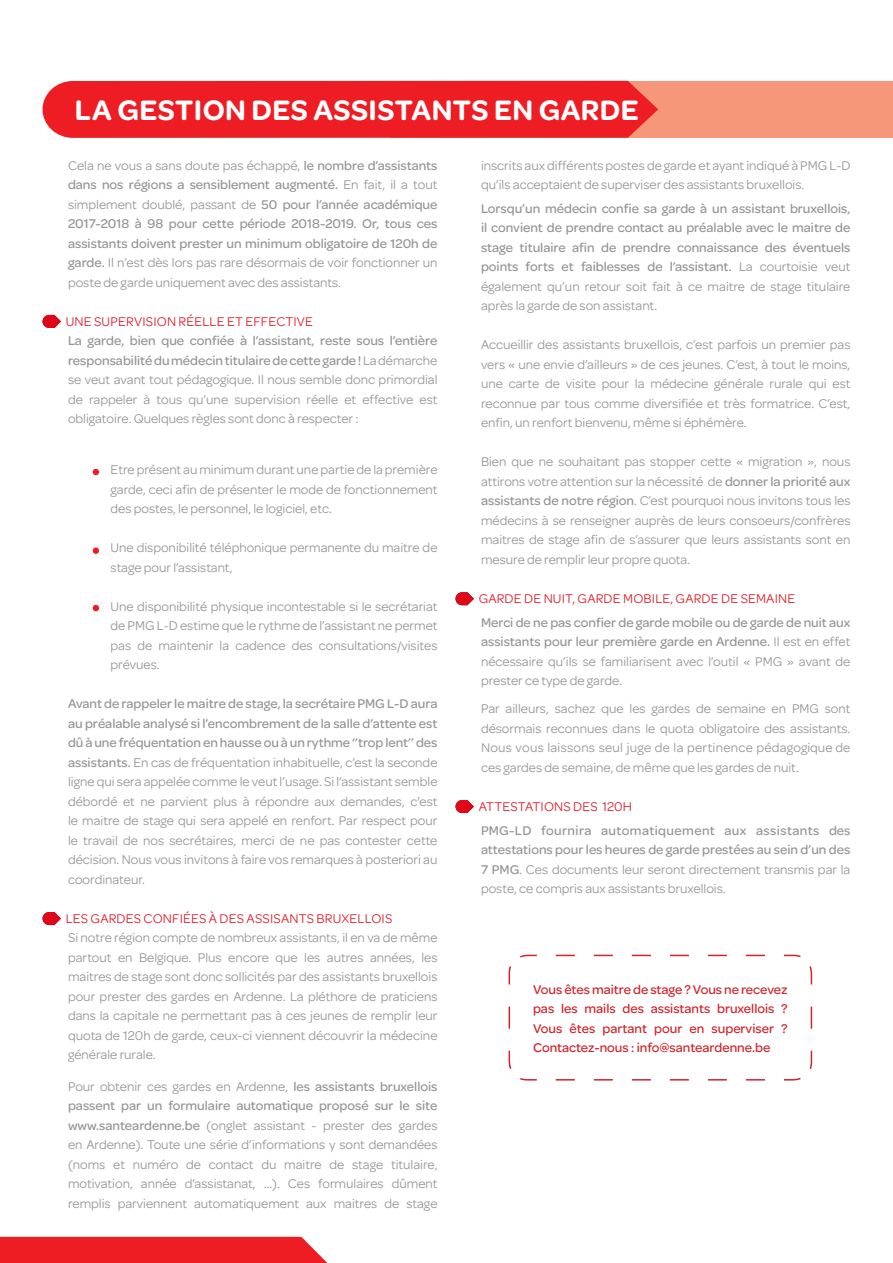
<style>
.page{position:relative;width:893px;height:1263px;background:#fff}
.page>*{position:absolute;margin:0;border:0;box-sizing:border-box;transform-origin:0 0}
.t1{font:600 30px "Omnes";letter-spacing:.015em;color:#fff}
.t2{font:13.5px/19.5px "Omnes";color:#939598;text-align:justify}
.t3{font:500 13.5px/19.5px "Omnes";color:#939598;text-align:justify}
.t4{font:500 13.5px/19.5px "Omnes";color:#d1232a;text-align:justify}
.t5{font:13.5px "Omnes";letter-spacing:.015em;color:#e21e2b}
.s1{font-weight:400}
.s2{font-weight:500}
</style>
<div class="page">
<div style="left:0;top:1237px;width:327px;height:26px;background:#ee1d23"></div>
<img style="left:43px;top:315px;width:18px;height:13px">
<img style="left:43px;top:912px;width:18px;height:13px">
<img style="left:455px;top:592px;width:19px;height:13px">
<img style="left:455px;top:800px;width:19px;height:13px">
<div style="left:390px;top:81px;width:503px;height:57px;background:#f6977a"></div>
<div style="left:43px;top:81px;width:615px;height:57px;background:#ee1d23"></div>
<svg style="left:93px;top:469px;width:6px;height:6px"></svg>
<div style="left:93px;top:547px;width:6px;height:7px;background:#ee1d23;border-radius:50%"></div>
<svg style="left:93px;top:605px;width:6px;height:6px"></svg>
<svg style="left:508px;top:954px;width:305px;height:127px"></svg>
<h1 class="t1" style="left:75px;top:93px;width:565px">LA GESTION DES ASSISTANTS EN GARDE</h1>
<p class="t3" style="left:68px;top:155px;width:371px"><span class="s1">Cela ne vous a sans doute pas échappé,</span> le nombre d’assistants dans nos régions a sensiblement augmenté. <span class="s1">En fait, il a tout simplement doublé, passant de</span> 50 pour l’année académique 2017-2018 à 98 pour cette période 2018-2019. Or, tous ces assistants doivent prester un minimum obligatoire de 120h de garde. <span class="s1">Il n’est dès lors pas rare désormais de voir fonctionner un poste de garde uniquement avec des assistants.</span></p>
<p class="t5" style="left:66px;top:314px;width:249px">UNE SUPERVISION RÉELLE ET EFFECTIVE</p>
<p class="t2" style="left:68px;top:331px;width:371px"><span class="s2">La garde, bien que confiée à l’assistant, reste sous l’entière responsabilité du médecin titulaire de cette garde !</span> La démarche se veut avant tout pédagogique. Il nous semble donc primordial de rappeler à tous qu’une supervision réelle et effective est obligatoire. Quelques règles sont donc à respecter :</p>
<p class="t2" style="left:111px;top:460px;width:328px">Etre présent au minimum durant une partie de la première garde, ceci afin de présenter le mode de fonctionnement des postes, le personnel, le logiciel, etc.</p>
<p class="t2" style="left:111px;top:538px;width:328px">Une disponibilité téléphonique permanente du maitre de stage pour l’assistant,</p>
<p class="t2" style="left:111px;top:596px;width:328px">Une disponibilité physique incontestable si le secrétariat de PMG L-D estime que le rythme de l’assistant ne permet pas de maintenir la cadence des consultations/visites prévues.</p>
<p class="t2" style="left:68px;top:694px;width:371px"><span class="s2">Avant de rappeler le maitre de stage, la secrétaire PMG L-D aura au préalable analysé si l’encombrement de la salle d’attente est dû à une fréquentation en hausse ou à un rythme ‘’trop lent’’ des assistants.</span> En cas de fréquentation inhabituelle, c’est la seconde ligne qui sera appelée comme le veut l’usage. Si l’assistant semble débordé et ne parvient plus à répondre aux demandes, c’est le maitre de stage qui sera appelé en renfort. Par respect pour le travail de nos secrétaires, merci de ne pas contester cette décision. Nous vous invitons à faire vos remarques à posteriori au coordinateur.</p>
<p class="t5" style="left:66px;top:911px;width:328px">LES GARDES CONFIÉES À DES ASSISANTS BRUXELLOIS</p>
<p class="t2" style="left:68px;top:928px;width:371px">Si notre région compte de nombreux assistants, il en va de même partout en Belgique. Plus encore que les autres années, les maitres de stage sont donc sollicités par des assistants bruxellois pour prester des gardes en Ardenne. La pléthore de praticiens dans la capitale ne permettant pas à ces jeunes de remplir leur quota de 120h de garde, ceux-ci viennent découvrir la médecine générale rurale.</p>
<p class="t2" style="left:68px;top:1076px;width:371px">Pour obtenir ces gardes en Ardenne, <span class="s2">les assistants bruxellois passent par un formulaire automatique proposé sur le site www.santeardenne.be</span> (onglet assistant - prester des gardes en Ardenne). Toute une série d’informations y sont demandées (noms et numéro de contact du maitre de stage titulaire, motivation, année d’assistanat, …). Ces formulaires dûment remplis parviennent automatiquement aux maitres de stage</p>
<p class="t2" style="left:481px;top:155px;width:371px">inscrits aux différents postes de garde et ayant indiqué à PMG L-D qu’ils acceptaient de superviser des assistants bruxellois.</p>
<p class="t3" style="left:481px;top:199px;width:371px">Lorsqu’un médecin confie sa garde à un assistant bruxellois, il convient de prendre contact au préalable avec le maitre de stage titulaire afin de prendre connaissance des éventuels points forts et faiblesses de l’assistant. <span class="s1">La courtoisie veut également qu’un retour soit fait à ce maitre de stage titulaire après la garde de son assistant.</span></p>
<p class="t2" style="left:481px;top:335px;width:371px">Accueillir des assistants bruxellois, c’est parfois un premier pas vers « une envie d’ailleurs » de ces jeunes. C’est, à tout le moins, une carte de visite pour la médecine générale rurale qui est reconnue par tous comme diversifiée et très formatrice. C’est, enfin, un renfort bienvenu, même si éphémère.</p>
<p class="t2" style="left:481px;top:452px;width:371px">Bien que ne souhaitant pas stopper cette « migration », nous attirons votre attention sur la nécessité de <span class="s2">donner la priorité aux assistants de notre région</span>. C’est pourquoi nous invitons tous les médecins à se renseigner auprès de leurs consoeurs/confrères maitres de stage afin de s’assurer que leurs assistants sont en mesure de remplir leur propre quota.</p>
<p class="t5" style="left:479px;top:591px;width:318px">GARDE DE NUIT, GARDE MOBILE, GARDE DE SEMAINE</p>
<p class="t3" style="left:481px;top:612px;width:371px">Merci de ne pas confier de garde mobile ou de garde de nuit aux assistants pour leur première garde en Ardenne. <span class="s1">Il est en effet nécessaire qu’ils se familiarisent avec l’outil « PMG » avant de prester ce type de garde.</span></p>
<p class="t2" style="left:481px;top:699px;width:371px">Par ailleurs, sachez que les gardes de semaine en PMG sont désormais reconnues dans le quota obligatoire des assistants.<br>Nous vous laissons seul juge de la pertinence pédagogique de ces gardes de semaine, de même que les gardes de nuit.</p>
<p class="t5" style="left:479px;top:799px;width:155px">ATTESTATIONS DES 120H</p>
<p class="t3" style="left:481px;top:820px;width:371px">PMG-LD fournira automatiquement aux assistants des attestations pour les heures de garde prestées au sein d’un des 7 PMG<span class="s1">. Ces documents leur seront directement transmis par la poste, ce compris aux assistants bruxellois.</span></p>
<p class="t4" style="left:533px;top:979px;width:256px">Vous êtes maitre de stage ? Vous ne recevez pas les mails des assistants bruxellois ?<br>Vous êtes partant pour en superviser ?<br>Contactez-nous : info@santeardenne.be</p>
</div>
